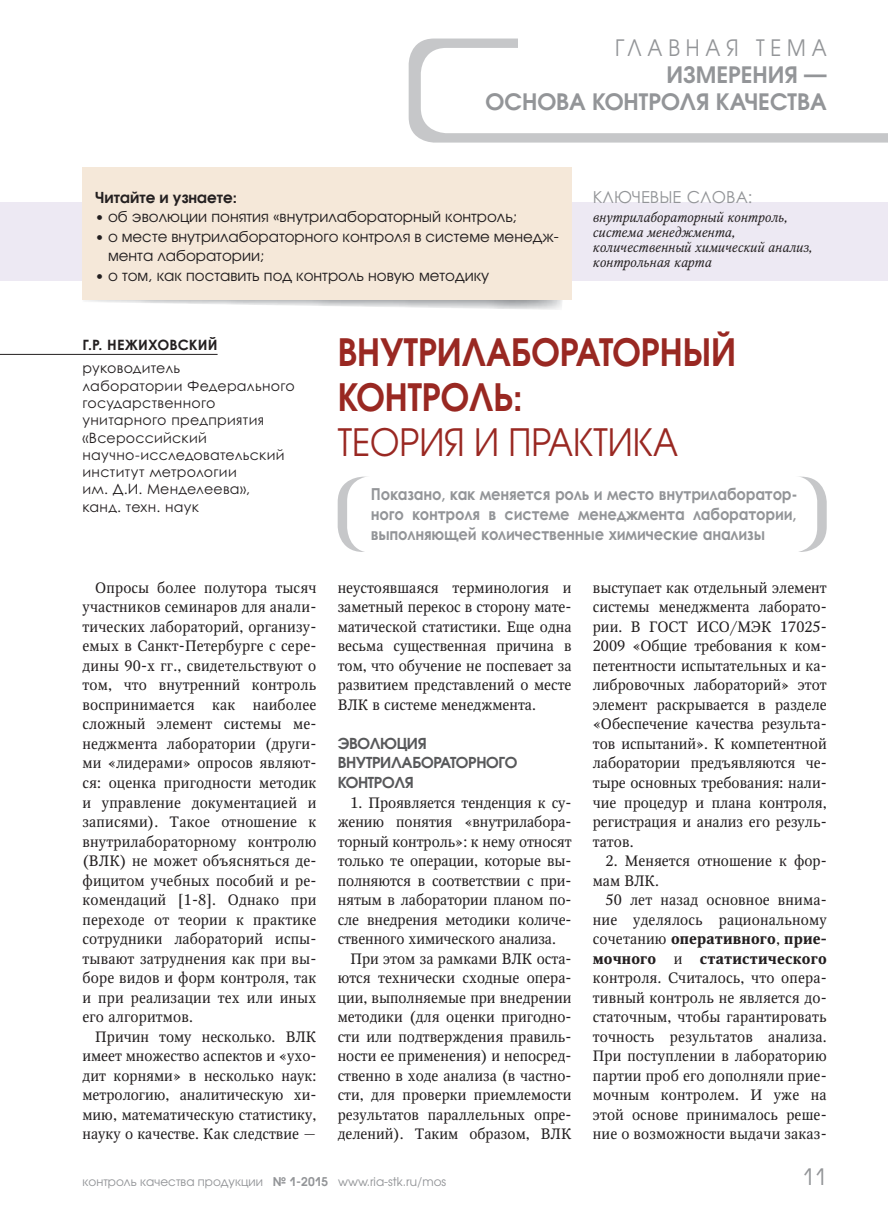
<style>
.page{position:relative;width:888px;height:1229px;background:#fff}
.page>*{position:absolute;margin:0;border:0;box-sizing:border-box;transform-origin:0 0}
.t1{font:600 37.5px/45px "Avant Garde Gothic C";color:#992822;scale:.9 1}
.t2{font:37.5px "Avant Garde Gothic C";color:#992822;scale:.9 1}
.t3{font:600 22.5px/27px "Avant Garde Gothic C";color:#939598;text-align:right}
.t4{font:22.5px "Avant Garde Gothic C";letter-spacing:.29em;color:#939598;scale:.9 1}
.t5{font:22.5px "Avant Garde Gothic C";letter-spacing:.29em;color:#939598}
.t6{font:700 16.5px/19.8px "Century Gothic";letter-spacing:-.015em;color:#939598;text-align:justify;scale:.9 1}
.t7{font:16.5px "Century Gothic";color:#939598}
.t8{font:15px/19.5px "Octava";color:#231f20;text-align:justify}
.t9{font:15px/19.5px "Avant Garde Gothic C";color:#231f20}
.t10{font:600 15px/19.5px "Avant Garde Gothic C";letter-spacing:-.02em;color:#58595b}
.t11{font:600 15px "Avant Garde Gothic C";color:#231f20}
.t12{font:14.25px/17.2px "Century Gothic";letter-spacing:.015em;color:#231f20}
.t13{font:700 14.25px "Century Gothic";letter-spacing:.005em;color:#231f20}
.t14{font:italic 13.5px/15px "Octava";color:#231f20}
.t15{font:12px "Avant Garde Gothic C";color:#939598}
.s1{font-weight:700}
.s2{font-style:italic}
.s3{font-weight:600}
</style>
<div class="page">
<svg style="left:409px;top:38px;width:479px;height:104px;background:#c9cacc"></svg>
<svg style="left:421px;top:48px;width:467px;height:85px"></svg>
<div style="left:518px;top:0;width:370px;height:85px;background:#fff"></div>
<div style="left:0;top:202px;width:888px;height:78px;background:#ede9f3"></div>
<div style="left:338px;top:476px;width:489px;height:76px;background:#c6c7c9;border-radius:26px"></div>
<div style="left:347px;top:475px;width:470px;height:77px;background:#fff;border-radius:26px"></div>
<div style="left:83px;top:168px;width:489px;height:132px;background:#f5e8d9"></div>
<hr style="left:0;top:354px;width:218px;height:1px;background:#231f20">
<h2 class="t4" style="left:615px;top:40px;width:236px">ГЛАВНАЯ ТЕМА</h2>
<h2 class="t3" style="left:486px;top:64px;width:343px">ИЗМЕРЕНИЯ —<br>ОСНОВА КОНТРОЛЯ КАЧЕСТВА</h2>
<p class="t11" style="left:95px;top:191px;width:143px">Читайте и узнаете:</p>
<p class="t9" style="left:95px;top:208px;width:423px">• об эволюции понятия «внутрилабораторный контроль;</p>
<p class="t9" style="left:108px;top:228px;width:452px;text-indent:-13px">• о месте внутрилабораторного контроля в системе менедж&shy;мента лаборатории;</p>
<p class="t9" style="left:95px;top:267px;width:395px">• о том, как поставить под контроль новую методику</p>
<p class="t7" style="left:593px;top:190px;width:161px">КЛЮЧЕВЫЕ СЛОВА:</p>
<p class="t14" style="left:593px;top:210px;width:221px">внутрилабораторный контроль, система менеджмента, количественный химический анализ, контрольная карта</p>
<p class="t13" style="left:83px;top:336px;width:137px">Г.Р. НЕЖИХОВСКИЙ</p>
<p class="t12" style="left:83px;top:361px;width:214px">руководитель<br>лаборатории Федерального государственного унитарного предприятия «Всероссийский научно-исследовательский институт метрологии<br>им. Д.И. Менделеева»,<br>канд. техн. наук</p>
<p class="t8" style="left:83px;top:579px;width:235px;text-indent:13px">Опросы более полутора тысяч участников семинаров для анали&shy;тических лабораторий, организу&shy;емых в Санкт-Петербурге с сере&shy;дины 90-х гг., свидетельствуют о том, что внутренний контроль воспринимается как наиболее сложный элемент системы ме&shy;неджмента лаборатории (други&shy;ми «лидерами» опросов являют&shy;ся: оценка пригодности методик и управление документацией и записями). Такое отношение к внутрилабораторному контролю (ВЛК) не может объясняться де&shy;фицитом учебных пособий и ре&shy;комендаций [1-8]. Однако при переходе от теории к практике сотрудники лабораторий испы&shy;тывают затруднения как при вы&shy;боре видов и форм контроля, так и при реализации тех или иных его алгоритмов.</p>
<p class="t8" style="left:83px;top:1028px;width:235px;text-indent:13px">Причин тому несколько. ВЛК имеет множество аспектов и «ухо&shy;дит корнями» в несколько наук: метрологию, аналитическую хи&shy;мию, математическую статистику, науку о качестве. Как следствие —</p>
<h1 class="t1" style="left:338px;top:334px;width:444px">ВНУТРИЛАБОРАТОРНЫЙ<br>КОНТРОЛЬ:</h1>
<h1 class="t2" style="left:338px;top:428px;width:380px">ТЕОРИЯ И ПРАКТИКА</h1>
<p class="t6" style="left:371px;top:484px;width:476px">Показано, как меняется роль и место внутрилаборатор&shy;ного контроля в системе менеджмента лаборатории, выполняющей количественные химические анализы</p>
<p class="t8" style="left:338px;top:579px;width:235px">неустоявшаяся терминология и заметный перекос в сторону мате&shy;матической статистики. Еще одна весьма существенная причина в том, что обучение не поспевает за развитием представлений о месте ВЛК в системе менеджмента.</p>
<p class="t10" style="left:338px;top:735px;width:181px">ЭВОЛЮЦИЯ<br>ВНУТРИЛАБОРАТОРНОГО<br>КОНТРОЛЯ</p>
<p class="t8" style="left:338px;top:794px;width:235px;text-indent:13px">1. Проявляется тенденция к су&shy;жению понятия «внутрилабора&shy;торный контроль»: к нему относят только те операции, которые вы&shy;полняются в соответствии с при&shy;нятым в лаборатории планом по&shy;сле внедрения методики количе&shy;ственного химического анализа.</p>
<p class="t8" style="left:338px;top:950px;width:235px;text-indent:13px">При этом за рамками ВЛК оста&shy;ются технически сходные опера&shy;ции, выполняемые при внедрении методики (для оценки пригодно&shy;сти или подтверждения правиль&shy;ности ее применения) и непосред&shy;ственно в ходе анализа (в частно&shy;сти, для проверки приемлемости результатов параллельных опре&shy;делений). Таким образом, ВЛК</p>
<p class="t8" style="left:593px;top:579px;width:235px">выступает как отдельный элемент системы менеджмента лаборато&shy;рии. В ГОСТ ИСО/МЭК 17025- 2009 «Общие требования к ком&shy;петентности испытательных и ка&shy;либровочных лабораторий» этот элемент раскрывается в разделе «Обеспечение качества результа&shy;тов испытаний». К компетентной лаборатории предъявляются че&shy;тыре основных требования: нали&shy;чие процедур и плана контроля, регистрация и анализ его резуль&shy;татов.</p>
<p class="t8" style="left:593px;top:852px;width:235px;text-indent:13px">2. Меняется отношение к фор&shy;мам ВЛК.</p>
<p class="t8" style="left:593px;top:891px;width:235px;text-indent:13px">50 лет назад основное внима&shy;ние уделялось рациональному сочетанию <span class="s1">оперативного</span>, <span class="s1">прие&shy;мочного</span> и <span class="s1">статистического </span>контроля<span class="s2">.</span> Считалось, что опера&shy;тивный контроль не является до&shy;статочным, чтобы гарантировать точность результатов анализа.<br>При поступлении в лабораторию партии проб его дополняли прие&shy;мочным контролем. И уже на этой основе принималось реше&shy;ние о возможности выдачи заказ-</p>
<p class="t15" style="left:83px;top:1176px;width:365px">контроль качества продукции <span class="s3">№ 1-2015</span> www.ria-stk.ru/mos</p>
<h2 class="t5" style="left:802px;top:1168px;width:26px">11</h2>
</div>
